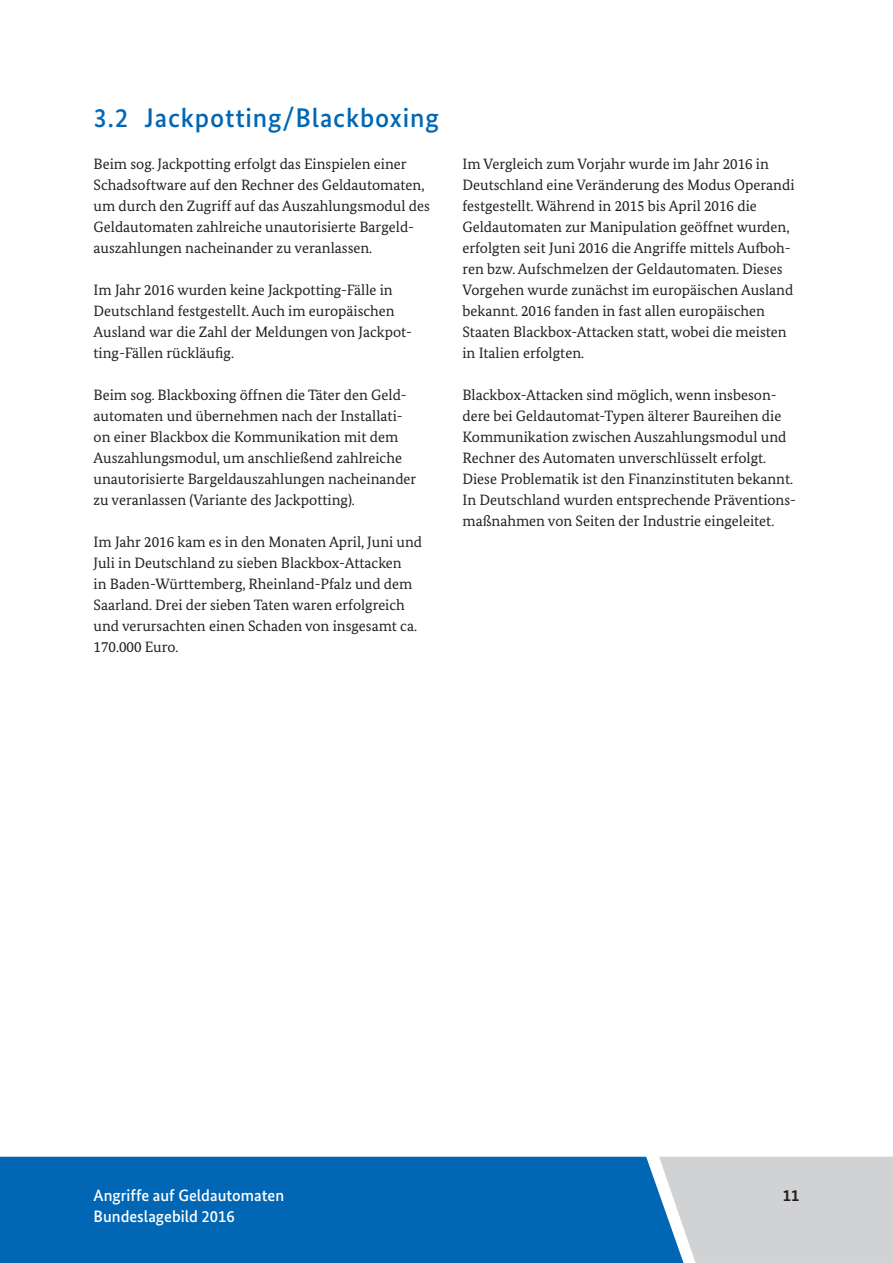
<style>
.page{position:relative;width:893px;height:1263px;background:#fff}
.page>*{position:absolute;margin:0;border:0;box-sizing:border-box;transform-origin:0 0}
.t1{font:500 27px "Bundes Sans";letter-spacing:.03em;color:#0167b4}
.t2{font:500 16.5px "Bundes Sans";color:#fff}
.t3{font:700 16.5px "Bundes Sans";color:#231f20}
.t4{font:15px/21px "Bundes Serif";color:#231f20}
</style>
<div class="page">
<div style="left:0;top:1157px;width:659px;height:106px;background:#0166b3"></div>
<svg style="left:659px;top:1157px;width:234px;height:106px;background:#cacfd4"></svg>
<h1 class="t1" style="left:94px;top:101px;width:347px">3.2 Jackpotting/Blackboxing</h1>
<p class="t4" style="left:94px;top:154px;width:338px">Beim sog. Jackpotting erfolgt das Einspielen einer Schadsoftware auf den Rechner des Geldautomaten, um durch den Zugriff auf das Auszahlungsmodul des Geldautomaten zahlreiche unautorisierte Bargeld&shy;auszahlungen nacheinander zu veranlassen.</p>
<p class="t4" style="left:94px;top:280px;width:320px">Im Jahr 2016 wurden keine Jackpotting-Fälle in Deutschland festgestellt. Auch im europäischen Ausland war die Zahl der Meldungen von Jackpot&shy;ting-Fällen rückläufig.</p>
<p class="t4" style="left:94px;top:385px;width:324px">Beim sog. Blackboxing öffnen die Täter den Geld&shy;automaten und übernehmen nach der Installati&shy;on einer Blackbox die Kommunikation mit dem Auszahlungsmodul, um anschließend zahlreiche unautorisierte Bargeldauszahlungen nacheinander zu veranlassen (Variante des Jackpotting).</p>
<p class="t4" style="left:94px;top:532px;width:330px">Im Jahr 2016 kam es in den Monaten April, Juni und Juli in Deutschland zu sieben Blackbox-Attacken<br>in Baden-Württemberg, Rheinland-Pfalz und dem Saarland. Drei der sieben Taten waren erfolgreich und verursachten einen Schaden von insgesamt ca.<br>170.000 Euro.</p>
<p class="t4" style="left:462px;top:154px;width:334px">Im Vergleich zum Vorjahr wurde im Jahr 2016 in Deutschland eine Veränderung des Modus Operandi festgestellt. Während in 2015 bis April 2016 die Geldautomaten zur Manipulation geöffnet wurden, erfolgten seit Juni 2016 die Angriffe mittels Aufboh&shy;ren bzw. Aufschmelzen der Geldautomaten. Dieses Vorgehen wurde zunächst im europäischen Ausland bekannt. 2016 fanden in fast allen europäischen Staaten Blackbox-Attacken statt, wobei die meisten in Italien erfolgten.</p>
<p class="t4" style="left:462px;top:385px;width:335px">Blackbox-Attacken sind möglich, wenn insbeson&shy;dere bei Geldautomat-Typen älterer Baureihen die Kommunikation zwischen Auszahlungsmodul und Rechner des Automaten unverschlüsselt erfolgt.<br>Diese Problematik ist den Finanzinstituten bekannt.<br>In Deutschland wurden entsprechende Präventions&shy;maßnahmen von Seiten der Industrie eingeleitet.</p>
<p class="t2" style="left:94px;top:1185px;width:192px">Angriffe auf Geldautomaten</p>
<p class="t3" style="left:783px;top:1185px;width:18px">11</p>
<p class="t2" style="left:94px;top:1206px;width:143px">Bundeslagebild 2016</p>
</div>
